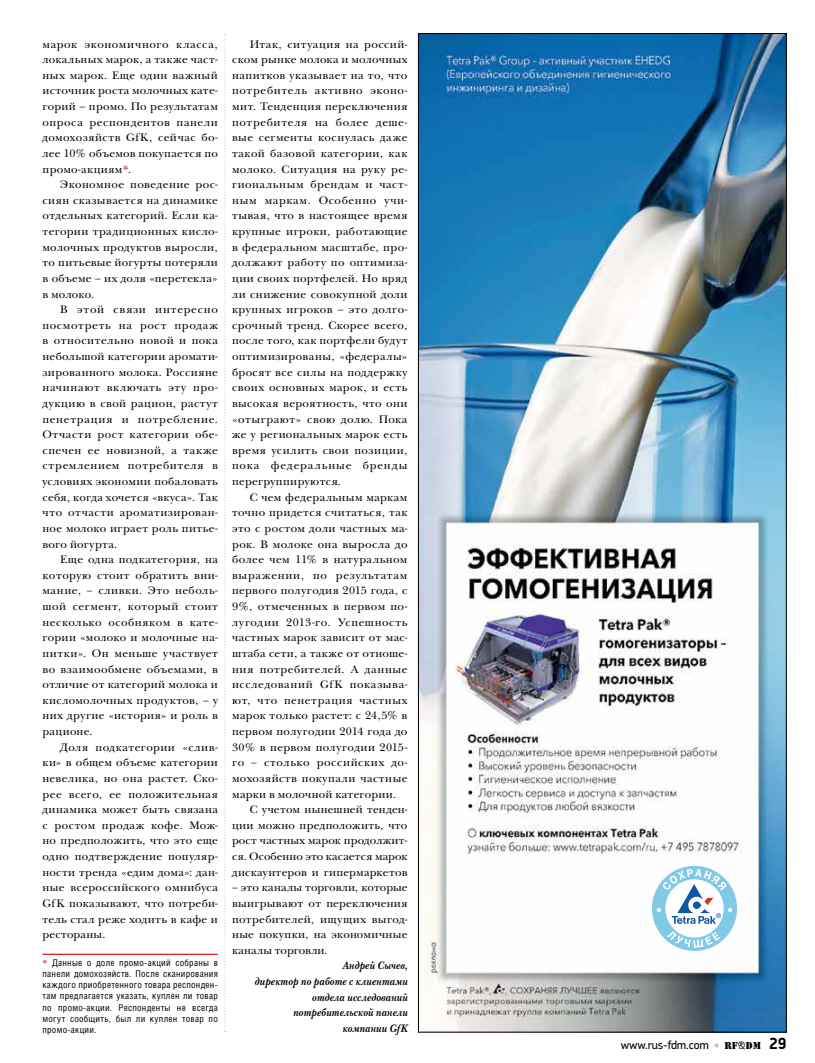
<style>
.page{position:relative;width:815px;height:1063px;background:#fff}
.page>*{position:absolute;margin:0;border:0;box-sizing:border-box;transform-origin:0 0}
.t1{font:11.88px "PF Din Display Pro";color:#000}
.t2{font:11.25px/15.6px "New Baskerville ITC";letter-spacing:.03em;color:#000;text-align:justify}
.t3{font:italic 700 11.25px/15.6px "New Baskerville ITC";letter-spacing:.025em;color:#000;text-align:right;scale:.9 1}
.t4{font:9.38px/11.2px "Helios Cond";letter-spacing:.025em;color:#000;text-align:justify}
.s1{font-weight:700;color:#e11b22}
.s2{font-family:"New Baskerville ITC";font-weight:700;color:#e11b22}
.s3{font-family:"Helios";font-size:12.5px;color:#d8bca3}
.s4{font-family:"Stencil Std";font-size:9.38px}
.s5{font-size:9.38px}
.s6{font-weight:700;font-size:16.25px}
</style>
<div class="page">
<hr style="left:43px;top:954px;width:175px;height:1px;background:#e11b22">
<img style="left:420px;top:35px;width:365px;height:995px">
<svg style="left:651px;top:865px;width:87px;height:87px"></svg>
<svg style="left:224px;top:34px;width:2px;height:998px"></svg>
<p class="t2" style="left:43px;top:36px;width:177px">марок экономичного класса, локальных марок, а также част&shy;ных марок. Еще один важный источник роста молочных кате&shy;горий – промо. По результатам опроса респондентов панели домохозяйств GfK, сейчас бо&shy;лее 10% объемов покупается по промо-акциям<span class="s1">*</span>.</p>
<p class="t2" style="left:43px;top:177px;width:177px;text-indent:18px">Экономное поведение рос&shy;сиян сказывается на динамике отдельных категорий. Если ка&shy;тегории традиционных кисло&shy;молочных продуктов выросли, то питьевые йогурты потеряли в объеме – их доля «перетекла» в молоко.</p>
<p class="t2" style="left:43px;top:302px;width:177px;text-indent:18px">В этой связи интересно посмотреть на рост продаж в относительно новой и пока небольшой категории аромати&shy;зированного молока. Россияне начинают включать эту про&shy;дукцию в свой рацион, растут пенетрация и потребление.<br>Отчасти рост категории обе&shy;спечен ее новизной, а также стремлением потребителя в условиях экономии побаловать себя, когда хочется «вкуса». Так что отчасти ароматизирован&shy;ное молоко играет роль питье&shy;вого йогурта.</p>
<p class="t2" style="left:43px;top:552px;width:177px;text-indent:18px">Еще одна подкатегория, на которую стоит обратить вни&shy;мание, – сливки. Это неболь&shy;шой сегмент, который стоит несколько особняком в кате&shy;гории «молоко и молочные на&shy;питки». Он меньше участвует во взаимообмене объемами, в отличие от категорий молока и кисломолочных продуктов, – у них другие «история» и роль в рационе.</p>
<p class="t2" style="left:43px;top:740px;width:177px;text-indent:18px">Доля подкатегории «слив&shy;ки» в общем объеме категории невелика, но она растет. Ско&shy;рее всего, ее положительная динамика может быть связана с ростом продаж кофе. Мож&shy;но предположить, что это еще одно подтверждение популяр&shy;ности тренда «едим дома»: дан&shy;ные всероссийского омнибуса GfK показывают, что потреби&shy;тель стал реже ходить в кафе и рестораны.</p>
<p class="t4" style="left:43px;top:956px;width:177px"><span class="s2">*</span> Данные о доле промо-акций собраны в панели домохозяйств. После сканирования каждого приобретенного товара респонден&shy;там предлагается указать, куплен ли товар по промо-акции. Респонденты не всегда могут сообщить, был ли куплен товар по промо-акции.</p>
<p class="t2" style="left:232px;top:36px;width:177px;text-indent:18px">Итак, ситуация на россий&shy;ском рынке молока и молочных напитков указывает на то, что потребитель активно эконо&shy;мит. Тенденция переключения потребителя на более деше&shy;вые сегменты коснулась даже такой базовой категории, как молоко. Ситуация на руку ре&shy;гиональным брендам и част&shy;ным маркам. Особенно учи&shy;тывая, что в настоящее время крупные игроки, работающие в федеральном масштабе, про&shy;должают работу по оптимиза&shy;ции своих портфелей. Но вряд ли снижение совокупной доли крупных игроков – это долго&shy;срочный тренд. Скорее всего, после того, как портфели будут оптимизированы, «федералы» бросят все силы на поддержку своих основных марок, и есть высокая вероятность, что они «отыграют» свою долю. Пока же у региональных марок есть время усилить свои позиции, пока федеральные бренды перегруппируются.</p>
<p class="t2" style="left:232px;top:490px;width:177px;text-indent:18px">С чем федеральным маркам точно придется считаться, так это с ростом доли частных ма&shy;рок. В молоке она выросла до более чем 11% в натуральном выражении, по результатам первого полугодия 2015 года, с 9%, отмеченных в первом по&shy;лугодии 2013-го. Успешность частных марок зависит от мас&shy;штаба сети, а также от отноше&shy;ния потребителей. А данные исследований GfK показыва&shy;ют, что пенетрация частных марок только растет: с 24,5% в первом полугодии 2014 года до 30% в первом полугодии 2015- го – столько российских до&shy;мохозяйств покупали частные марки в молочной категории.</p>
<p class="t2" style="left:232px;top:802px;width:177px;text-indent:18px">С учетом нынешней тенден&shy;ции можно предположить, что рост частных марок продолжит&shy;ся. Особенно это касается марок дискаунтеров и гипермаркетов</p>
<p class="t2" style="left:232px;top:880px;width:177px">– это каналы торговли, которые выигрывают от переключения потребителей, ищущих выгод&shy;ные покупки, на экономичные каналы торговли.</p>
<p class="t3" style="left:254px;top:958px;width:172px">Андрей Сычев,<br>директор по работе с клиентами отдела исследований потребительской панели компании GfK</p>
<p class="t1" style="left:621px;top:1038px;width:167px">www.rus-fdm.com <span class="s3">•</span> <span class="s4">RF</span><span class="s5">&amp;</span><span class="s4">DM</span> <span class="s6">29</span></p>
</div>
